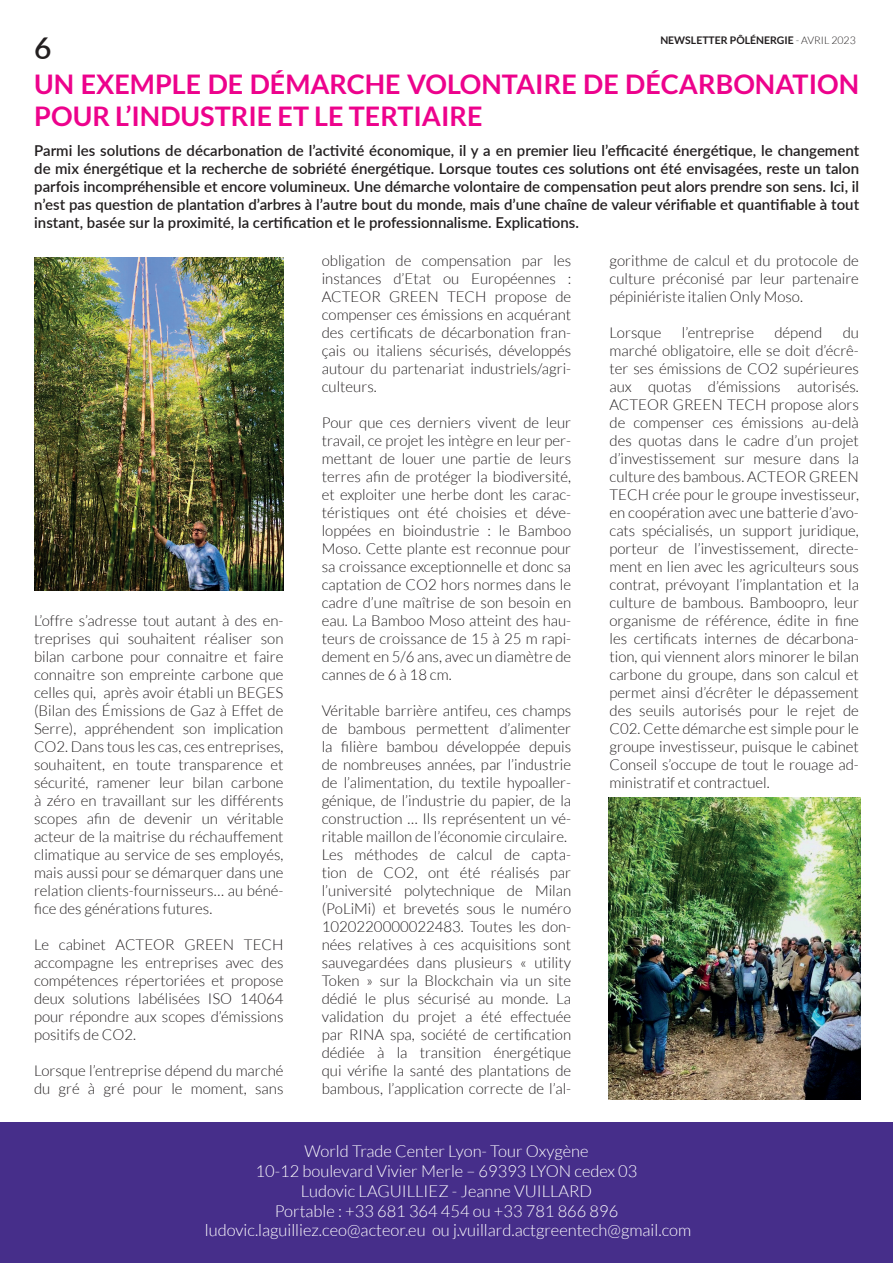
<style>
.page{position:relative;width:893px;height:1263px;background:#fff}
.page>*{position:absolute;margin:0;border:0;box-sizing:border-box;transform-origin:0 0}
.t1{font:600 30px "Lato";color:#231f20}
.t2{font:700 27px/32.4px "Lato";color:#ed028c}
.t3{font:300 16.5px/19.8px "Lato";color:#fff;text-align:center}
.t4{font:300 15px/18px "Lato";color:#231f20;text-align:justify}
.t5{font:600 15px/18px "Lato";color:#231f20;text-align:justify}
.t6{font:700 10.5px "Lato";color:#231f20}
.s1{font-weight:300}
</style>
<div class="page">
<img style="left:34px;top:258px;width:249px;height:332px">
<img style="left:609px;top:797px;width:251px;height:302px">
<div style="left:0;top:1123px;width:893px;height:140px;background:#462e8a"></div>
<h1 class="t1" style="left:34px;top:27px;width:19px">6</h1>
<p class="t6" style="left:660px;top:34px;width:197px">NEWSLETTER PÔLÉNERGIE <span class="s1">- AVRIL 2023</span></p>
<h2 class="t2" style="left:34px;top:68px;width:826px">UN EXEMPLE DE DÉMARCHE VOLONTAIRE DE DÉCARBONATION<br>POUR L’INDUSTRIE ET LE TERTIAIRE</h2>
<p class="t5" style="left:34px;top:140px;width:826px">Parmi les solutions de décarbonation de l’activité économique, il y a en premier lieu l’efficacité énergétique, le changement de mix énergétique et la recherche de sobriété énergétique. Lorsque toutes ces solutions ont été envisagées, reste un talon parfois incompréhensible et encore volumineux. Une démarche volontaire de compensation peut alors prendre son sens. Ici, il n’est pas question de plantation d’arbres à l’autre bout du monde, mais d’une chaîne de valeur vérifiable et quantifiable à tout instant, basée sur la proximité, la certification et le professionnalisme. Explications.</p>
<p class="t4" style="left:34px;top:612px;width:251px">L’offre s’adresse tout autant à des en&shy;treprises qui souhaitent réaliser son bilan carbone pour connaitre et faire connaitre son empreinte carbone que celles qui, après avoir établi un BEGES (Bilan des Émissions de Gaz à Effet de Serre), appréhendent son implication CO2. Dans tous les cas, ces entreprises, souhaitent, en toute transparence et sécurité, ramener leur bilan carbone à zéro en travaillant sur les différents scopes afin de devenir un véritable acteur de la maitrise du réchauffement climatique au service de ses employés, mais aussi pour se démarquer dans une relation clients-fournisseurs… au béné&shy;fice des générations futures.</p>
<p class="t4" style="left:34px;top:936px;width:251px">Le cabinet ACTEOR GREEN TECH accompagne les entreprises avec des compétences répertoriées et propose deux solutions labélisées ISO 14064 pour répondre aux scopes d’émissions positifs de CO2.</p>
<p class="t4" style="left:34px;top:1062px;width:251px">Lorsque l’entreprise dépend du marché du gré à gré pour le moment, sans</p>
<p class="t4" style="left:322px;top:252px;width:251px">obligation de compensation par les instances d’Etat ou Européennes :<br>ACTEOR GREEN TECH propose de compenser ces émissions en acquérant des certificats de décarbonation fran&shy;çais ou italiens sécurisés, développés autour du partenariat industriels/agri&shy;culteurs.</p>
<p class="t4" style="left:322px;top:414px;width:251px">Pour que ces derniers vivent de leur travail, ce projet les intègre en leur per&shy;mettant de louer une partie de leurs terres afin de protéger la biodiversité, et exploiter une herbe dont les carac&shy;téristiques ont été choisies et déve&shy;loppées en bioindustrie : le Bamboo Moso. Cette plante est reconnue pour sa croissance exceptionnelle et donc sa captation de CO2 hors normes dans le cadre d’une maîtrise de son besoin en eau. La Bamboo Moso atteint des hau&shy;teurs de croissance de 15 à 25 m rapi&shy;dement en 5/6 ans, avec un diamètre de cannes de 6 à 18 cm.</p>
<p class="t4" style="left:322px;top:702px;width:251px;text-align:left">Véritable barrière antifeu, ces champs de bambous permettent d’alimenter la filière bambou développée depuis de nombreuses années, par l’industrie de l’alimentation, du textile hypoaller&shy;génique, de l’industrie du papier, de la construction … Ils représentent un vé&shy;ritable maillon de l’économie circulaire.<br>Les méthodes de calcul de capta&shy;tion de CO2, ont été réalisés par l’université polytechnique de Milan (PoLiMi) et brevetés sous le numéro 1020220000022483. Toutes les don&shy;nées relatives à ces acquisitions sont sauvegardées dans plusieurs « utility Token » sur la Blockchain via un site dédié le plus sécurisé au monde. La validation du projet a été effectuée par RINA spa, société de certification dédiée à la transition énergétique qui vérifie la santé des plantations de bambous, l’application correcte de l’al-</p>
<p class="t4" style="left:609px;top:252px;width:251px">gorithme de calcul et du protocole de culture préconisé par leur partenaire pépiniériste italien Only Moso.</p>
<p class="t4" style="left:609px;top:324px;width:53px">Lorsque</p>
<p class="t4" style="left:682px;top:324px;width:74px">l’entreprise</p>
<p class="t4" style="left:774px;top:324px;width:49px">dépend</p>
<p class="t4" style="left:609px;top:324px;width:251px;text-indent:233px">du marché obligatoire, elle se doit d’écrê&shy;ter ses émissions de CO2 supérieures aux quotas d’émissions autorisés.<br>ACTEOR GREEN TECH propose alors de compenser ces émissions au-delà des quotas dans le cadre d’un projet d’investissement sur mesure dans la culture des bambous. ACTEOR GREEN TECH crée pour le groupe investisseur, en coopération avec une batterie d’avo&shy;cats spécialisés, un support juridique, porteur de l’investissement, directe&shy;ment en lien avec les agriculteurs sous contrat, prévoyant l’implantation et la culture de bambous. Bamboopro, leur organisme de référence, édite in fine les certificats internes de décarbona&shy;tion, qui viennent alors minorer le bilan carbone du groupe, dans son calcul et permet ainsi d’écrêter le dépassement des seuils autorisés pour le rejet de C02. Cette démarche est simple pour le groupe investisseur, puisque le cabinet Conseil s’occupe de tout le rouage ad&shy;ministratif et contractuel.</p>
<p class="t3" style="left:205px;top:1141px;width:488px">World Trade Center Lyon- Tour Oxygène<br>10-12 boulevard Vivier Merle – 69393 LYON cedex 03<br>Ludovic LAGUILLIEZ - Jeanne VUILLARD<br>Portable : +33 681 364 454 ou +33 781 866 896 ludovic.laguilliez.ceo@acteor.eu ou j.vuillard.actgreentech@gmail.com</p>
</div>
